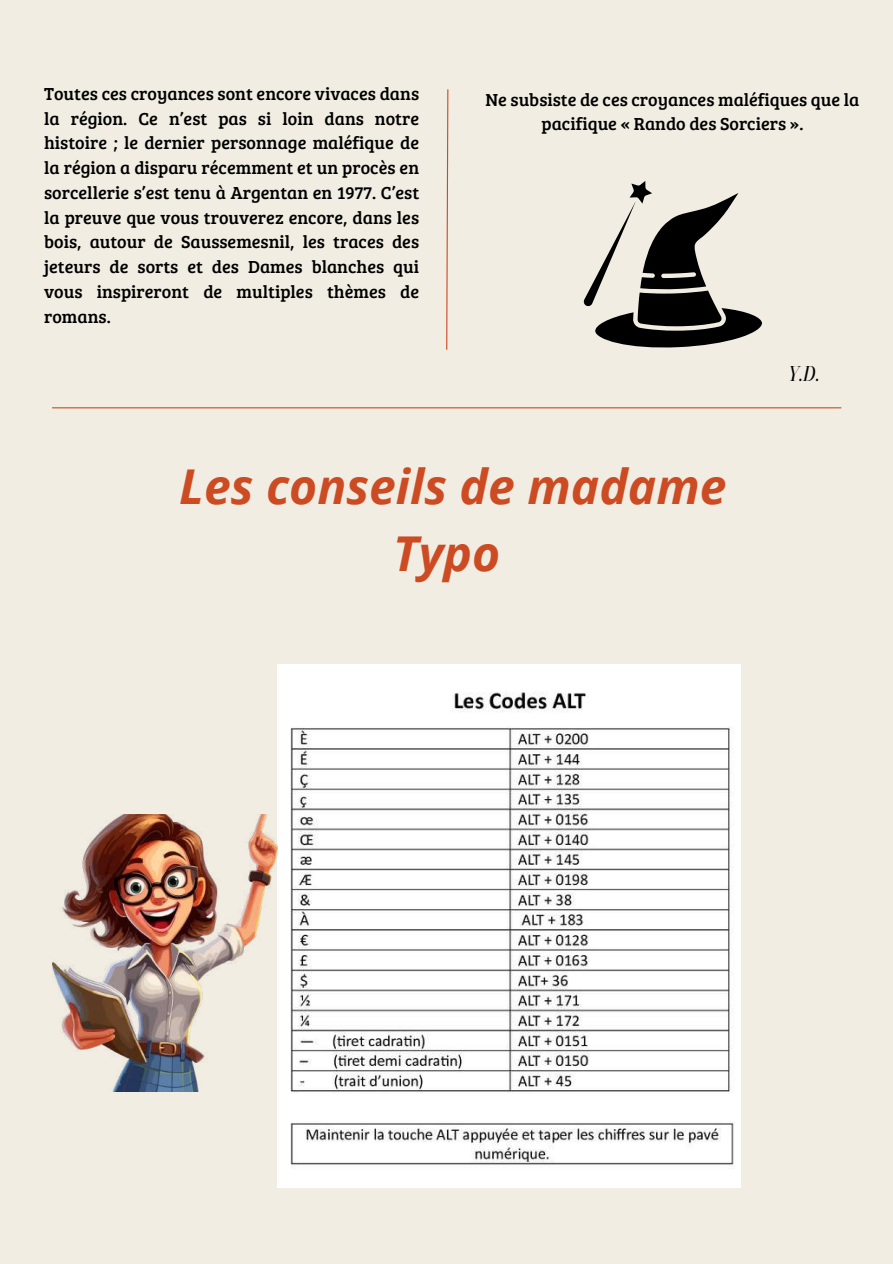
<style>
.page{position:relative;width:893px;height:1264px;background:#fff}
.page>*{position:absolute;margin:0;border:0;box-sizing:border-box;transform-origin:0 0}
.t1{font:italic 700 48px/66.3px "Open Sans";color:#cc4b23;text-align:center}
.t2{font:italic extra-condensed 21px "Noto Serif Display";color:#000}
.t3{font:18px/24.8px "Bree Serif";color:#000;text-align:justify}
</style>
<div class="page">
<div style="left:0;top:0;width:892px;height:1263px;background:#f1ede2"></div>
<svg style="left:446px;top:89px;width:3px;height:261px"></svg>
<hr style="left:52px;top:407px;width:789px;height:1px;background:#cc4b23">
<svg style="left:583px;top:181px;width:179px;height:167px"></svg>
<img style="left:278px;top:664px;width:462px;height:523px">
<img style="left:52px;top:814px;width:225px;height:277px">
<p class="t3" style="left:44px;top:80px;width:376px">Toutes ces croyances sont encore vivaces dans la région. Ce n’est pas si loin dans notre histoire ; le dernier personnage maléfique de la région a disparu récemment et un procès en sorcellerie s’est tenu à Argentan en 1977. C’est la preuve que vous trouverez encore, dans les bois, autour de Saussemesnil, les traces des jeteurs de sorts et des Dames blanches qui vous inspireront de multiples thèmes de romans.</p>
<p class="t3" style="left:485px;top:86px;width:375px;text-align:center">Ne subsiste de ces croyances maléfiques que la pacifique « Rando des Sorciers ».</p>
<h1 class="t1" style="left:179px;top:452px;width:548px">Les conseils de madame<br>Typo</h1>
<p class="t2" style="left:788px;top:358px;width:33px">Y.D.</p>
</div>
